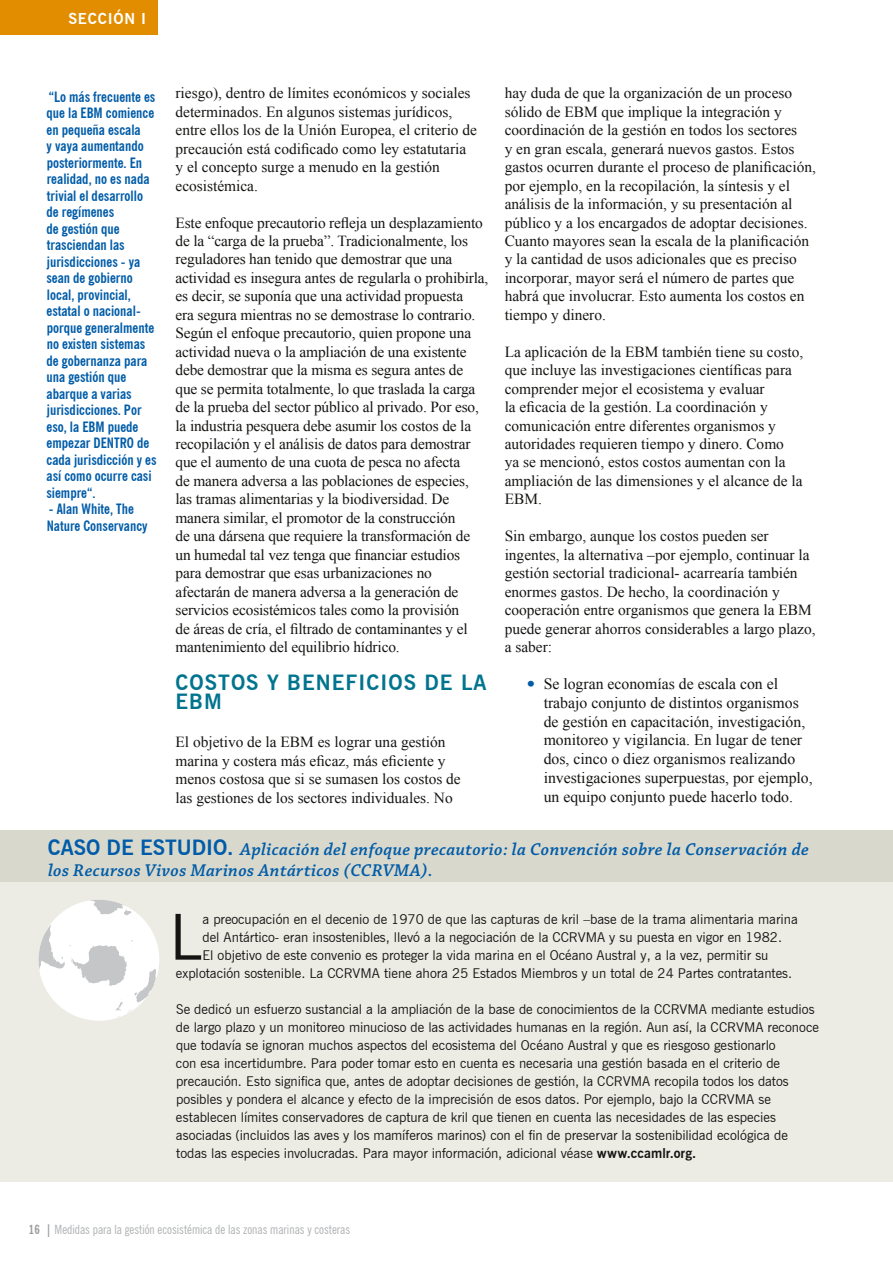
<style>
.page{position:relative;width:893px;height:1263px;background:#fff}
.page>*{position:absolute;margin:0;border:0;box-sizing:border-box;transform-origin:0 0}
.Case_Study_Intro_par{font:63.3px "News Gothic BT";color:#151412}
._1st_Tier_Title{font:700 21px/19.5px "News Gothic BT";letter-spacing:.05em;color:#00748f}
.Case_Study_Title{font:italic 600 18px/21px "Chaparral Pro";letter-spacing:.02em;color:#005ca8}
.t1{font:15.75px/18.8px "Times New Roman";color:#151412}
.Basic_Content_-_ES{font:15.3px/18.5px "Times New Roman";color:#151412}
.t2{font:700 15px "News Gothic BT";letter-spacing:.05em;color:#fff}
.Side_Quote{font:700 condensed 14.25px/16.5px "News Gothic BT";color:#005ca8}
.Box_Content_1{font:13.5px/18px "News Gothic BT";letter-spacing:-.005em;color:#151412}
.Case_Study_Intro_par-2{font:13.5px "News Gothic BT";color:#151412}
.t3{font:condensed 12.75px "News Gothic BT";color:#b0b2b4}
.s1{font-weight:700;font-size:21.75px;color:#005ca8}
.s2{font-family:"News Gothic BT";font-weight:700;font-style:normal;font-size:21px}
.s3{font-weight:700}
.s4{font-weight:700;color:#9c9d9f}
</style>
<div class="page">
<div style="left:0;top:0;width:158px;height:34px;background:#e28d00"></div>
<div style="left:0;top:830px;width:893px;height:352px;background:#ecece5"></div>
<svg style="left:39px;top:900px;width:120px;height:118px"></svg>
<div style="left:0;top:830px;width:893px;height:51px;background:#d9d8cc"></div>
<p class="t2" style="left:68px;top:10px;width:79px">SECCIÓN I</p>
<p class="Side_Quote" style="left:46px;top:88px;width:112px">“Lo más frecuente es que la EBM comience en pequeña escala<br>y vaya aumentando posteriormente. En realidad, no es nada trivial el desarrollo de regímenes<br>de gestión que trasciendan las jurisdicciones - ya sean de gobierno local, provincial, estatal o nacional&shy;porque generalmente no existen sistemas de gobernanza para una gestión que abarque a varias jurisdicciones. Por eso, la EBM puede empezar DENTRO de cada jurisdicción y es así como ocurre casi siempre“.</p>
<p class="Side_Quote" style="left:47px;top:501px;width:102px">- Alan White, The<br>Nature Conservancy</p>
<p class="Basic_Content_-_ES" style="left:176px;top:84px;width:303px">riesgo), dentro de límites económicos y sociales determinados. En algunos sistemas jurídicos, entre ellos los de la Unión Europea, el criterio de precaución está codificado como ley estatutaria y el concepto surge a menudo en la gestión ecosistémica.</p>
<p class="Basic_Content_-_ES" style="left:176px;top:213px;width:314px">Este enfoque precautorio refleja un desplazamiento de la “carga de la prueba”. Tradicionalmente, los reguladores han tenido que demostrar que una actividad es insegura antes de regularla o prohibirla, es decir, se suponía que una actividad propuesta<br>era segura mientras no se demostrase lo contrario.<br>Según el enfoque precautorio, quien propone una actividad nueva o la ampliación de una existente debe demostrar que la misma es segura antes de que se permita totalmente, lo que traslada la carga de la prueba del sector público al privado. Por eso, la industria pesquera debe asumir los costos de la recopilación y el análisis de datos para demostrar que el aumento de una cuota de pesca no afecta<br>de manera adversa a las poblaciones de especies, las tramas alimentarias y la biodiversidad. De manera similar, el promotor de la construcción<br>de una dársena que requiere la transformación de un humedal tal vez tenga que financiar estudios para demostrar que esas urbanizaciones no afectarán de manera adversa a la generación de servicios ecosistémicos tales como la provisión<br>de áreas de cría, el filtrado de contaminantes y el mantenimiento del equilibrio hídrico.</p>
<p class="_1st_Tier_Title" style="left:176px;top:672px;width:313px">COSTOS Y BENEFICIOS DE LA<br>EBM</p>
<p class="Basic_Content_-_ES" style="left:176px;top:733px;width:287px">El objetivo de la EBM es lograr una gestión marina y costera más eficaz, más eficiente y menos costosa que si se sumasen los costos de las gestiones de los sectores individuales. No</p>
<p class="Basic_Content_-_ES" style="left:505px;top:84px;width:313px">hay duda de que la organización de un proceso sólido de EBM que implique la integración y coordinación de la gestión en todos los sectores<br>y en gran escala, generará nuevos gastos. Estos gastos ocurren durante el proceso de planificación, por ejemplo, en la recopilación, la síntesis y el análisis de la información, y su presentación al público y a los encargados de adoptar decisiones.<br>Cuanto mayores sean la escala de la planificación y la cantidad de usos adicionales que es preciso incorporar, mayor será el número de partes que habrá que involucrar. Esto aumenta los costos en tiempo y dinero.</p>
<p class="Basic_Content_-_ES" style="left:505px;top:342px;width:300px">La aplicación de la EBM también tiene su costo, que incluye las investigaciones científicas para comprender mejor el ecosistema y evaluar<br>la eficacia de la gestión. La coordinación y comunicación entre diferentes organismos y autoridades requieren tiempo y dinero. Como<br>ya se mencionó, estos costos aumentan con la ampliación de las dimensiones y el alcance de la EBM.</p>
<p class="Basic_Content_-_ES" style="left:505px;top:527px;width:312px">Sin embargo, aunque los costos pueden ser ingentes, la alternativa –por ejemplo, continuar la gestión sectorial tradicional- acarrearía también enormes gastos. De hecho, la coordinación y cooperación entre organismos que genera la EBM puede generar ahorros considerables a largo plazo, a saber:</p>
<p class="t1" style="left:544px;top:674px;width:271px;text-indent:-16px"><span class="s1">•</span> Se logran economías de escala con el trabajo conjunto de distintos organismos de gestión en capacitación, investigación, monitoreo y vigilancia. En lugar de tener dos, cinco o diez organismos realizando investigaciones superpuestas, por ejemplo, un equipo conjunto puede hacerlo todo.</p>
<p class="Case_Study_Title" style="left:48px;top:840px;width:763px"><span class="s2">CASO DE ESTUDIO.</span> Aplicación del enfoque precautorio: la Convención sobre la Conservación de los Recursos Vivos Marinos Antárticos (CCRVMA).</p>
<p class="Case_Study_Intro_par" style="left:169px;top:899px;width:34px">L</p>
<p class="Case_Study_Intro_par-2" style="left:202px;top:911px;width:597px">a preocupación en el decenio de 1970 de que las capturas de kril –base de la trama alimentaria marina</p>
<p class="Case_Study_Intro_par-2" style="left:202px;top:929px;width:581px">del Antártico- eran insostenibles, llevó a la negociación de la CCRVMA y su puesta en vigor en 1982.</p>
<p class="Case_Study_Intro_par-2" style="left:202px;top:947px;width:567px">El objetivo de este convenio es proteger la vida marina en el Océano Austral y, a la vez, permitir su</p>
<p class="Case_Study_Intro_par-2" style="left:176px;top:965px;width:618px">explotación sostenible. La CCRVMA tiene ahora 25 Estados Miembros y un total de 24 Partes contratantes.</p>
<p class="Box_Content_1" style="left:176px;top:1000px;width:644px">Se dedicó un esfuerzo sustancial a la ampliación de la base de conocimientos de la CCRVMA mediante estudios de largo plazo y un monitoreo minucioso de las actividades humanas en la región. Aun así, la CCRVMA reconoce que todavía se ignoran muchos aspectos del ecosistema del Océano Austral y que es riesgoso gestionarlo<br>con esa incertidumbre. Para poder tomar esto en cuenta es necesaria una gestión basada en el criterio de precaución. Esto significa que, antes de adoptar decisiones de gestión, la CCRVMA recopila todos los datos posibles y pondera el alcance y efecto de la imprecisión de esos datos. Por ejemplo, bajo la CCRVMA se establecen límites conservadores de captura de kril que tienen en cuenta las necesidades de las especies asociadas (incluidos las aves y los mamíferos marinos) con el fin de preservar la sostenibilidad ecológica de todas las especies involucradas. Para mayor información, adicional véase <span class="s3">www.ccamlr.org.</span></p>
<p class="t3" style="left:29px;top:1221px;width:323px"><span class="s4">16 |</span> Medidas para la gestión ecosistémica de las zonas marinas y costeras</p>
</div>
